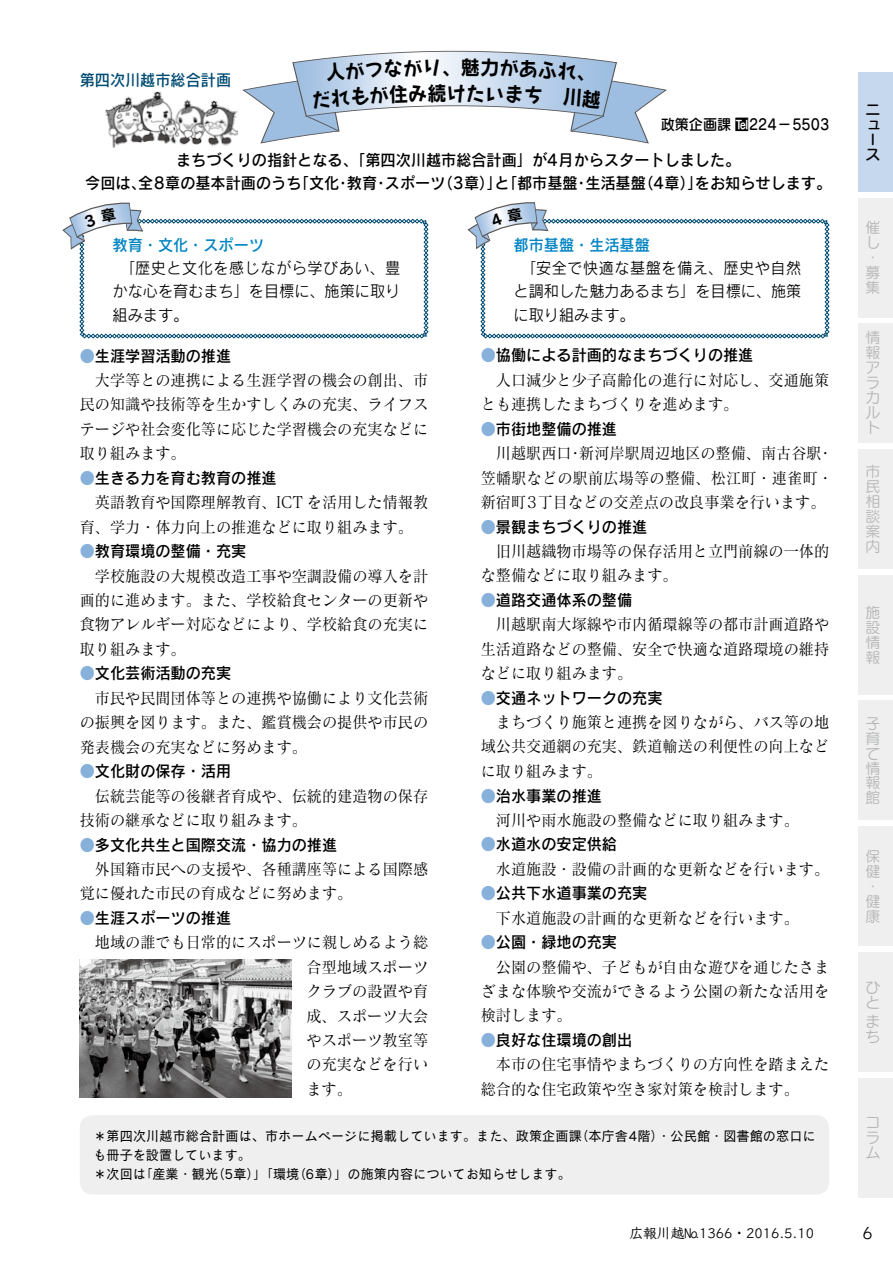
<style>
.page{position:relative;width:893px;height:1263px;background:#fff}
.page>*{position:absolute;margin:0;border:0;box-sizing:border-box;transform-origin:0 0}
.t1{font:20.25px "Rodin Maria Pro B";color:#000;scale:.95 1}
.t2{font:16.95px "Klee Pro DB";color:#000}
.t3{font:15.9px/24.5px "Matisse Pro M";color:#000;text-align:justify;scale:.95 1}
.t4{font:15.9px/23.4px "Rodin Pro DB";color:#000;scale:.95 1}
.t5{font:15.9px/23.4px "Rodin Pro M";color:#000;text-align:justify;scale:.95 1}
.t6{font:15.9px "Rodin Pro DB";color:#0084c3;scale:.95 1}
.t7{font:15.9px "Rodin Pro DB";color:#004b73;scale:.95 1}
.t8{font:14.85px/14.9px "Seurat Pro M";color:#b5b6b6}
.t9{font:14.85px "Seurat Pro DB";color:#000;scale:.95 1}
.t10{font:14.85px/14.9px "Seurat Pro DB";color:#000}
.t11{font:13.8px "Cezanne Pro M";letter-spacing:.005em;color:#000;scale:.95 1}
.t12{font:13.8px "Klee Pro DB";color:#000}
.s1{font-family:"FOT Kigou Tsushin A"}
.s2{color:#87b1da}
</style>
<div class="page">
<div style="left:859px;top:701px;width:34px;height:119px;background:#efefef"></div>
<div style="left:859px;top:575px;width:34px;height:119px;background:#efefef"></div>
<div style="left:859px;top:826px;width:34px;height:120px;background:#efefef"></div>
<div style="left:859px;top:952px;width:34px;height:119px;background:#efefef"></div>
<div style="left:859px;top:1078px;width:34px;height:119px;background:#efefef"></div>
<div style="left:859px;top:449px;width:34px;height:119px;background:#efefef"></div>
<div style="left:859px;top:324px;width:34px;height:119px;background:#efefef"></div>
<div style="left:859px;top:198px;width:34px;height:119px;background:#efefef"></div>
<div style="left:859px;top:72px;width:34px;height:119px;background:#c6d8ed"></div>
<div style="left:80px;top:1115px;width:749px;height:79px;background:#efefef;border-radius:13px"></div>
<img style="left:105px;top:91px;width:133px;height:57px">
<img style="left:80px;top:959px;width:211px;height:138px">
<svg style="left:242px;top:50px;width:425px;height:94px"></svg>
<svg style="left:62px;top:202px;width:366px;height:136px"></svg>
<svg style="left:467px;top:202px;width:362px;height:136px"></svg>
<p class="t7" style="left:80px;top:69px;width:161px">第四次川越市総合計画</p>
<p class="t1" style="left:442px;top:54px;width:42px">、魅</p>
<p class="t1" style="left:447px;top:80px;width:22px">け</p>
<p class="t9" style="left:661px;top:114px;width:179px">政策企画課 <span class="s1">L</span>224－5503</p>
<p class="t4" style="left:695px;top:147px;width:145px;text-indent:-519px">まちづくりの指針となる、「第四次川越市総合計画」が4月からスタートしました。<br>をお知らせします。</p>
<p class="t4" style="left:385px;top:171px;width:65px">スポーツ</p>
<p class="t4" style="left:438px;top:171px;width:69px">（3章）」</p>
<p class="t4" style="left:638px;top:171px;width:69px">（4章）」</p>
<p class="t4" style="left:85px;top:171px;width:229px">今回は全、 8章の基本計画のうち</p>
<p class="t4" style="left:294px;top:171px;width:49px">「文化</p>
<p class="t4" style="left:347px;top:171px;width:33px">教育</p>
<p class="t4" style="left:494px;top:171px;width:89px">「と都市基盤</p>
<p class="t4" style="left:585px;top:171px;width:65px">生活基盤</p>
<p class="t4" style="left:336px;top:171px;width:17px">・</p>
<p class="t4" style="left:373px;top:171px;width:17px">・</p>
<p class="t4" style="left:574px;top:171px;width:17px">・</p>
<p class="t6" style="left:113px;top:234px;width:161px">教育・文化・スポーツ</p>
<p class="t5" style="left:113px;top:256px;width:304px;text-indent:8px">「歴史と文化を感じながら学びあい、豊かな心を育むまち」を目標に、施策に取り組みます。</p>
<p class="t4" style="left:80px;top:343px;width:161px"><span class="s2">●</span>生涯学習活動の推進</p>
<p class="t3" style="left:80px;top:367px;width:368px">　大学等との連携による生涯学習の機会の創出、市民の知識や技術等を生かすしくみの充実、ライフステージや社会変化等に応じた学習機会の充実などに取り組みます。</p>
<p class="t4" style="left:80px;top:465px;width:209px"><span class="s2">●</span>生きる力を育む教育の推進</p>
<p class="t3" style="left:80px;top:490px;width:368px">　英語教育や国際理解教育、ICT を活用した情報教育、学力・体力向上の推進などに取り組みます。</p>
<p class="t4" style="left:80px;top:539px;width:177px"><span class="s2">●</span>教育環境の整備・充実</p>
<p class="t3" style="left:80px;top:563px;width:368px">　学校施設の大規模改造工事や空調設備の導入を計画的に進めます。また、学校給食センターの更新や食物アレルギー対応などにより、学校給食の充実に取り組みます。</p>
<p class="t4" style="left:80px;top:661px;width:161px"><span class="s2">●</span>文化芸術活動の充実</p>
<p class="t3" style="left:80px;top:685px;width:368px">　市民や民間団体等との連携や協働により文化芸術の振興を図ります。また、鑑賞機会の提供や市民の発表機会の充実などに努めます。</p>
<p class="t4" style="left:80px;top:759px;width:161px"><span class="s2">●</span>文化財の保存・活用</p>
<p class="t3" style="left:80px;top:783px;width:368px">　伝統芸能等の後継者育成や、伝統的建造物の保存技術の継承などに取り組みます。</p>
<p class="t4" style="left:80px;top:832px;width:273px"><span class="s2">●</span>多文化共生と国際交流・協力の推進</p>
<p class="t3" style="left:80px;top:856px;width:368px">　外国籍市民への支援や、各種講座等による国際感覚に優れた市民の育成などに努めます。</p>
<p class="t4" style="left:80px;top:905px;width:161px"><span class="s2">●</span>生涯スポーツの推進</p>
<p class="t3" style="left:306px;top:930px;width:130px;text-indent:-227px">　地域の誰でも日常的にスポーツに親しめるよう総合型地域スポーツクラブの設置や育成、スポーツ大会やスポーツ教室等の充実などを行います。</p>
<p class="t6" style="left:514px;top:234px;width:145px">都市基盤・生活基盤</p>
<p class="t5" style="left:514px;top:256px;width:304px">　「安全で快適な基盤を備え、歴史や自然と調和した魅力あるまち」を目標に、施策に取り組みます。</p>
<p class="t4" style="left:481px;top:343px;width:289px"><span class="s2">●</span>協働による計画的なまちづくりの推進</p>
<p class="t3" style="left:481px;top:367px;width:368px;text-indent:15px">人口減少と少子高齢化の進行に対応し、交通施策とも連携したまちづくりを進めます。</p>
<p class="t4" style="left:481px;top:416px;width:145px"><span class="s2">●</span>市街地整備の推進</p>
<p class="t3" style="left:818px;top:441px;width:17px">・</p>
<p class="t3" style="left:481px;top:441px;width:372px;text-align:left;text-indent:15px">川越駅西口<br>笠幡駅などの駅前広場等の整備、松江町・連雀町・新宿町3丁目などの交差点の改良事業を行います。</p>
<p class="t4" style="left:481px;top:514px;width:177px"><span class="s2">●</span>景観まちづくりの推進</p>
<p class="t3" style="left:481px;top:538px;width:368px">　旧川越織物市場等の保存活用と立門前線の一体的な整備などに取り組みます。</p>
<p class="t4" style="left:481px;top:588px;width:161px"><span class="s2">●</span>道路交通体系の整備</p>
<p class="t3" style="left:481px;top:612px;width:368px;text-indent:15px">川越駅南大塚線や市内循環線等の都市計画道路や生活道路などの整備、安全で快適な道路環境の維持などに取り組みます。</p>
<p class="t4" style="left:481px;top:685px;width:193px"><span class="s2">●</span>交通ネットワークの充実</p>
<p class="t3" style="left:481px;top:709px;width:368px;text-indent:15px">まちづくり施策と連携を図りながら、バス等の地域公共交通網の充実、鉄道輸送の利便性の向上などに取り組みます。</p>
<p class="t4" style="left:481px;top:783px;width:129px"><span class="s2">●</span>治水事業の推進</p>
<p class="t3" style="left:496px;top:807px;width:320px">河川や雨水施設の整備などに取り組みます。</p>
<p class="t4" style="left:481px;top:832px;width:145px"><span class="s2">●</span>水道水の安定供給</p>
<p class="t3" style="left:481px;top:856px;width:368px">　水道施設・設備の計画的な更新などを行います。</p>
<p class="t4" style="left:481px;top:881px;width:177px"><span class="s2">●</span>公共下水道事業の充実</p>
<p class="t3" style="left:481px;top:905px;width:336px">　下水道施設の計画的な更新などを行います。</p>
<p class="t4" style="left:481px;top:930px;width:145px"><span class="s2">●</span>公園・緑地の充実</p>
<p class="t3" style="left:481px;top:954px;width:368px">　公園の整備や、子どもが自由な遊びを通じたさまざまな体験や交流ができるよう公園の新たな活用を検討します。</p>
<p class="t4" style="left:481px;top:1028px;width:161px"><span class="s2">●</span>良好な住環境の創出</p>
<p class="t3" style="left:481px;top:1052px;width:368px;text-indent:15px">本市の住宅事情やまちづくりの方向性を踏まえた総合的な住宅政策や空き家対策を検討します。</p>
<p class="t3" style="left:579px;top:441px;width:257px">新河岸駅周辺地区の整備、南古谷駅</p>
<p class="t3" style="left:568px;top:441px;width:17px">・</p>
<p class="t11" style="left:575px;top:1127px;width:255px">（本庁舎4階）・公民館・図書館の窓口に</p>
<p class="t11" style="left:93px;top:1127px;width:516px">＊第四次川越市総合計画は、市ホームページに掲載しています。また、政策企画課</p>
<p class="t11" style="left:93px;top:1146px;width:167px">も冊子を設置しています。</p>
<p class="t11" style="left:293px;top:1165px;width:294px">（6章）」の施策内容についてお知らせします。</p>
<p class="t11" style="left:212px;top:1165px;width:94px">（5章）」「環境</p>
<p class="t11" style="left:93px;top:1165px;width:57px">＊次回は</p>
<p class="t11" style="left:139px;top:1165px;width:84px">「産業・観光</p>
<p class="t12" style="left:629px;top:1224px;width:186px">広報川越№1366・2016.5.10</p>
<p class="t10" style="left:865px;top:102px;width:16px">ニュース</p>
<p class="t8" style="left:865px;top:220px;width:16px">催し</p>
<p class="t8" style="left:865px;top:250px;width:10px">・</p>
<p class="t8" style="left:865px;top:265px;width:16px">募集</p>
<p class="t8" style="left:865px;top:330px;width:16px;text-align:justify">情報アラカルト</p>
<p class="t8" style="left:865px;top:464px;width:16px;text-align:justify">市民相談案内</p>
<p class="t8" style="left:865px;top:604px;width:16px;text-align:justify">施設情報</p>
<p class="t8" style="left:865px;top:715px;width:16px;text-align:justify">子育て情報館</p>
<p class="t8" style="left:865px;top:848px;width:16px">保健</p>
<p class="t8" style="left:865px;top:878px;width:10px">・</p>
<p class="t8" style="left:865px;top:893px;width:16px">健康</p>
<p class="t8" style="left:865px;top:979px;width:16px">ひと</p>
<p class="t8" style="left:865px;top:1014px;width:15px">まち</p>
<p class="t8" style="left:865px;top:1115px;width:16px;text-align:justify">コラム</p>
<p class="t2" style="left:862px;top:1222px;width:12px">6</p>
</div>
